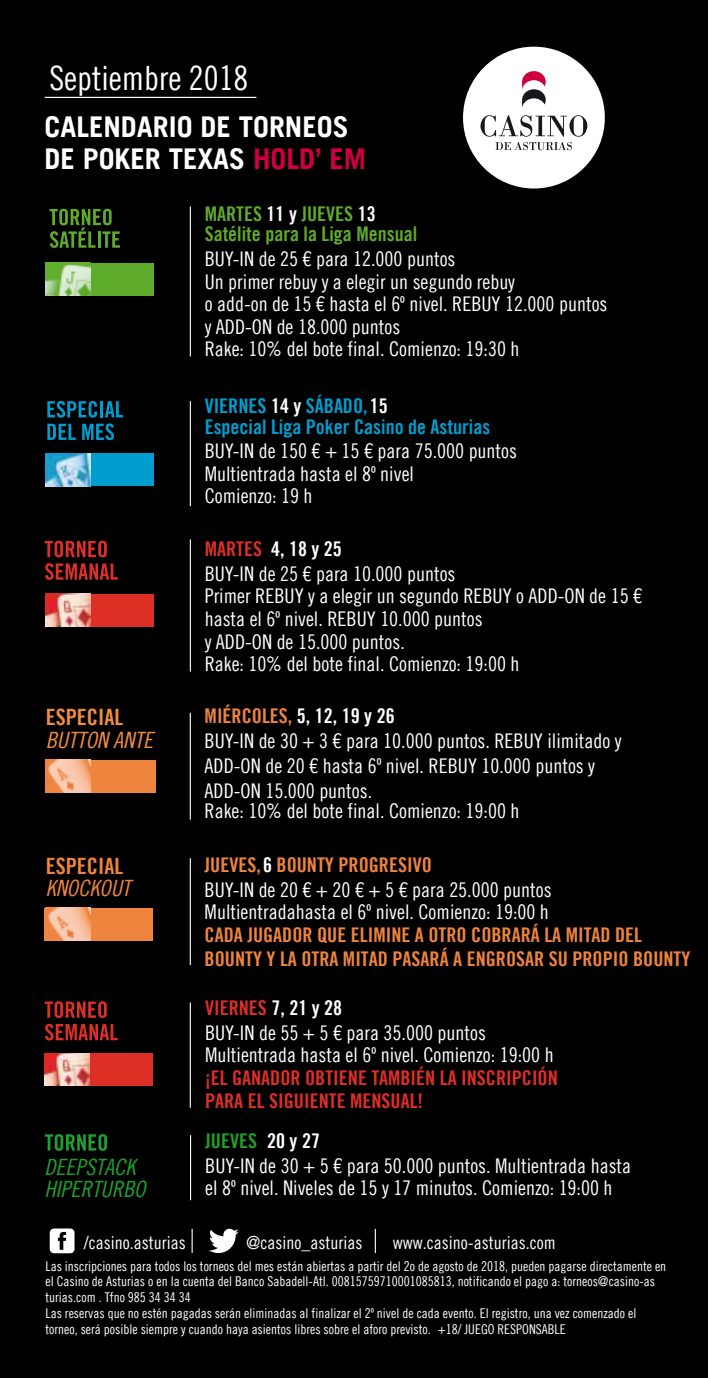
<style>
.page{position:relative;width:708px;height:1378px;background:#000}
.page>*{position:absolute;margin:0;border:0;box-sizing:border-box;transform-origin:0 0}
.t1{font:33.52px "Trade Gothic LT Cond Eighteen";color:#fff}
.t2{font:700 28.57px/31.7px "Trade Gothic LT";color:#fff}
.t3{font:22.5px/22.5px "Trade Gothic LT Cond Eighteen Obl";color:#1ea12e}
.t4{font:22.5px "Trade Gothic LT Cond Eighteen Obl";color:#f08d3e}
.t5{font:22.5px "Trade Gothic LT Bold Cond Twenty";color:#f08d3e}
.t6{font:22.5px "Trade Gothic LT Bold Cond Twenty";color:#ef843f}
.t7{font:22.5px "Trade Gothic LT Cond Eighteen Obl";color:#ef843f}
.t8{font:20.25px/22.5px "Trade Gothic LT Cond Eighteen";color:#fff}
.t9{font:20.25px/24.3px "Trade Gothic LT Bold Cond Twenty";color:#ef843f}
.t10{font:20.25px/22.9px "Trade Gothic LT Bold Cond Twenty";color:#de2f27}
.t11{font:20.25px/20.2px "Trade Gothic LT Bold Cond Twenty";color:#009ed0}
.t12{font:20.25px/20.2px "Trade Gothic LT Bold Cond Twenty";color:#5fab2b}
.t13{font:20.25px "Trade Gothic LT Bold Cond Twenty";color:#fff}
.t14{font:20.25px "Trade Gothic LT Bold Cond Twenty";color:#1ea12e}
.t15{font:18px "Trade Gothic LT Cond Eighteen";color:#fff}
.t16{font:13.5px/15.8px "Trade Gothic LT Cond Eighteen";color:#fff}
.s1{color:#cf003d}
.s2{color:#fff}
.s3{color:#de2f27}
</style>
<div class="page">
<div style="left:463px;top:47px;width:142px;height:141px;background:#fff;border-radius:50%"></div>
<svg style="left:522px;top:71px;width:24px;height:37px"></svg>
<svg style="left:480px;top:115px;width:107px;height:35px"></svg>
<hr style="left:45px;top:97px;width:211px;height:1px;background:#fff">
<svg style="left:50px;top:209px;width:70px;height:39px"></svg>
<div style="left:45px;top:263px;width:109px;height:33px;background:#5fab2b"></div>
<img style="left:45px;top:263px;width:45px;height:33px">
<hr style="left:190px;top:206px;width:1px;height:150px;background:#fff">
<svg style="left:375px;top:1229px;width:1px;height:24px"></svg>
<svg style="left:192px;top:1229px;width:1px;height:24px"></svg>
<svg style="left:209px;top:1228px;width:30px;height:25px"></svg>
<svg style="left:50px;top:1228px;width:25px;height:25px"></svg>
<hr style="left:190px;top:539px;width:1px;height:132px;background:#fff">
<svg style="left:45px;top:541px;width:62px;height:16px"></svg>
<svg style="left:45px;top:563px;width:73px;height:17px"></svg>
<div style="left:45px;top:594px;width:109px;height:33px;background:#de2f27"></div>
<img style="left:45px;top:594px;width:45px;height:32px">
<div style="left:44px;top:1053px;width:109px;height:33px;background:#de2f27"></div>
<img style="left:44px;top:1053px;width:46px;height:33px">
<hr style="left:190px;top:401px;width:1px;height:105px;background:#fff">
<svg style="left:47px;top:401px;width:76px;height:39px"></svg>
<div style="left:45px;top:453px;width:109px;height:33px;background:#009ed0"></div>
<img style="left:45px;top:453px;width:45px;height:33px">
<svg style="left:45px;top:1001px;width:62px;height:17px"></svg>
<svg style="left:45px;top:1024px;width:73px;height:16px"></svg>
<hr style="left:190px;top:1002px;width:1px;height:105px;background:#fff">
<svg style="left:45px;top:1134px;width:62px;height:16px"></svg>
<hr style="left:190px;top:1135px;width:1px;height:65px;background:#fff">
<hr style="left:190px;top:713px;width:1px;height:106px;background:#fff">
<div style="left:47px;top:759px;width:109px;height:33px;background:#ef843f"></div>
<hr style="left:190px;top:858px;width:1px;height:107px;background:#fff">
<img style="left:45px;top:759px;width:45px;height:33px">
<div style="left:44px;top:908px;width:109px;height:33px;background:#ef843f"></div>
<img style="left:48px;top:908px;width:43px;height:33px">
<h1 class="t1" style="left:49px;top:58px;width:201px">Septiembre 2018</h1>
<h2 class="t2" style="left:45px;top:110px;width:323px">CALENDARIO DE TORNEOS<br>DE POKER TEXAS <span class="s1">HOLD’ EM</span></h2>
<p class="t12" style="left:205px;top:204px;width:214px">MARTES <span class="s2">11 y</span> JUEVES <span class="s2">13<br></span>Satélite para la Liga Mensual</p>
<p class="t8" style="left:205px;top:247px;width:404px">BUY-IN de 25 € para 12.000 puntos<br>Un primer rebuy y a elegir un segundo rebuy<br>o add-on de 15 € hasta el 6º nivel. REBUY 12.000 puntos y ADD-ON de 18.000 puntos<br>Rake: 10% del bote final. Comienzo: 19:30 h</p>
<p class="t11" style="left:205px;top:396px;width:287px">VIERNES <span class="s2">14 y</span> SÁBADO, <span class="s2">15<br></span>Especial Liga Poker Casino de Asturias</p>
<p class="t8" style="left:205px;top:440px;width:314px">BUY-IN de 150 € + 15 € para 75.000 puntos<br>Multientrada hasta el 8º nivel<br>Comienzo: 19 h</p>
<p class="t5" style="left:46px;top:704px;width:79px">ESPECIAL</p>
<p class="t4" style="left:46px;top:726px;width:109px">BUTTON ANTE</p>
<p class="t6" style="left:46px;top:852px;width:79px">ESPECIAL</p>
<p class="t7" style="left:46px;top:875px;width:86px">KNOCKOUT</p>
<p class="t3" style="left:44px;top:1155px;width:103px">DEEPSTACK<br>HIPERTURBO</p>
<p class="t13" style="left:205px;top:537px;width:139px"><span class="s3">MARTES</span> 4, 18 y 25</p>
<p class="t8" style="left:205px;top:562px;width:439px">BUY-IN de 25 € para 10.000 puntos<br>Primer REBUY y a elegir un segundo REBUY o ADD-ON de 15 € hasta el 6º nivel. REBUY 10.000 puntos<br>y ADD-ON de 15.000 puntos.<br>Rake: 10% del bote final. Comienzo: 19:00 h</p>
<p class="t9" style="left:205px;top:704px;width:192px">MIÉRCOLES, <span class="s2">5, 12, 19 y 26</span></p>
<p class="t8" style="left:205px;top:728px;width:418px;line-height:24.8px">BUY-IN de 30 + 3 € para 10.000 puntos. REBUY ilimitado y<br>ADD-ON de 20 € hasta 6º nivel. REBUY 10.000 puntos y<br>ADD-ON 15.000 puntos.</p>
<p class="t8" style="left:205px;top:799px;width:316px">Rake: 10% del bote final. Comienzo: 19:00 h</p>
<p class="t9" style="left:205px;top:852px;width:229px">JUEVES, <span class="s2">6</span> BOUNTY PROGRESIVO</p>
<p class="t8" style="left:205px;top:878px;width:348px">BUY-IN de 20 € + 20 € + 5 € para 25.000 puntos<br>Multientradahasta el 6º nivel. Comienzo: 19:00 h</p>
<p class="t9" style="left:205px;top:922px;width:487px">CADA JUGADOR QUE ELIMINE A OTRO COBRARÁ LA MITAD DEL<br>BOUNTY Y LA OTRA MITAD PASARÁ A ENGROSAR SU PROPIO BOUNTY</p>
<p class="t10" style="left:205px;top:996px;width:139px">VIERNES <span class="s2">7, 21 y 28</span></p>
<p class="t8" style="left:205px;top:1021px;width:350px">BUY-IN de 55 + 5 € para 35.000 puntos<br>Multientrada hasta el 6º nivel. Comienzo: 19:00 h</p>
<p class="t10" style="left:205px;top:1066px;width:354px">¡EL GANADOR OBTIENE TAMBIÉN LA INSCRIPCIÓN<br>PARA EL SIGUIENTE MENSUAL!</p>
<p class="t14" style="left:205px;top:1128px;width:53px">JUEVES</p>
<p class="t13" style="left:267px;top:1128px;width:54px">20 y 27</p>
<p class="t8" style="left:205px;top:1154px;width:427px">BUY-IN de 30 + 5 € para 50.000 puntos. Multientrada hasta el 8º nivel. Niveles de 15 y 17 minutos. Comienzo: 19:00 h</p>
<p class="t15" style="left:84px;top:1232px;width:103px">/casino.asturias</p>
<p class="t15" style="left:246px;top:1232px;width:118px">@casino_asturias</p>
<p class="t15" style="left:393px;top:1232px;width:164px">www.casino-asturias.com</p>
<p class="t16" style="left:45px;top:1257px;width:622px">Las inscripciones para todos los torneos del mes están abiertas a partir del 2o de agosto de 2018, pueden pagarse directamente en el Casino de Asturias o en la cuenta del Banco Sabadell-Atl. 00815759710001085813, notificando el pago a: torneos@casino-as turias.com . Tfno 985 34 34 34<br>Las reservas que no estén pagadas serán eliminadas al finalizar el 2º nivel de cada evento. El registro, una vez comenzado el torneo, será posible siempre y cuando haya asientos libres sobre el aforo previsto. +18/ JUEGO RESPONSABLE</p>
</div>
